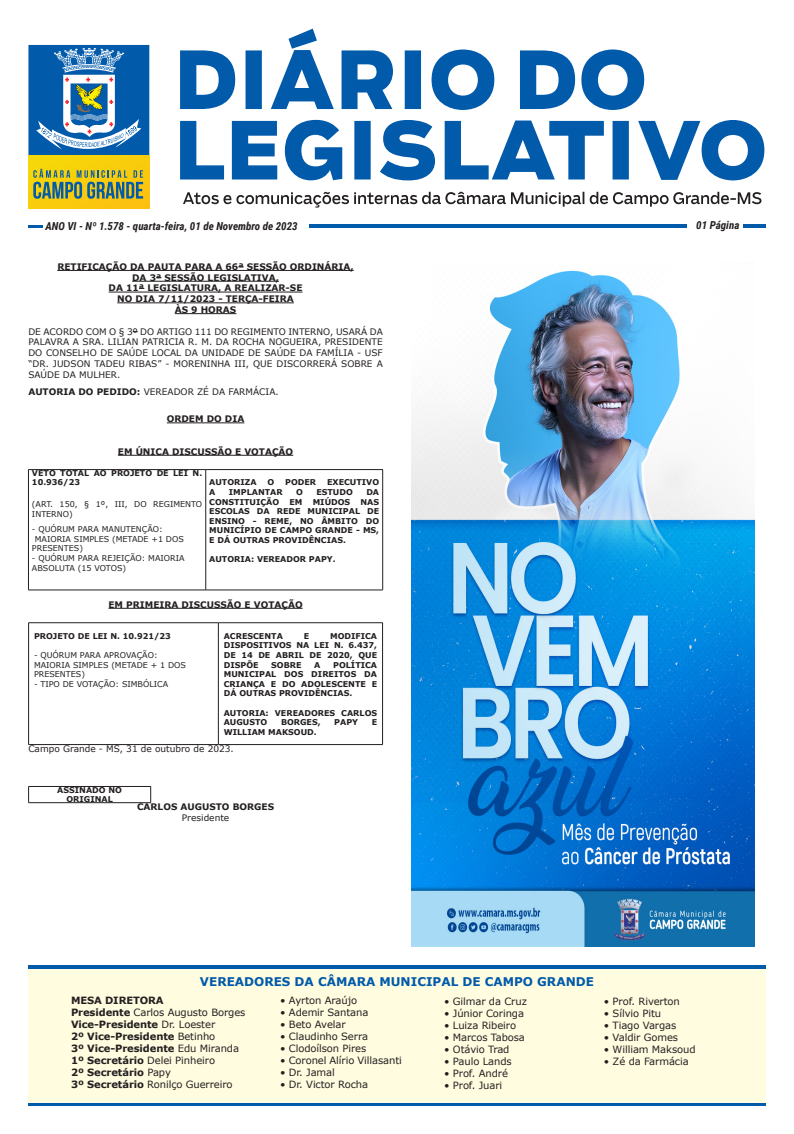
<style>
.page{position:relative;width:794px;height:1134px;background:#fff}
.page>*{position:absolute;margin:0;border:0;box-sizing:border-box;transform-origin:0 0}
.t1{font:700 12px "Verdana";color:#015aaa}
.t2{font:italic 700 11px "Roboto Condensed";color:#231f20}
.t3{font:10px "Verdana";letter-spacing:-.01em;color:#231f20}
.t4{font:700 10px/12px "Verdana";letter-spacing:-.01em;color:#231f20}
.t5{font:9px/10.8px "Verdana";color:#231f20;text-align:justify}
.t6{font:700 9px "Verdana";color:#231f20}
.Normal__Web{font:700 8px/9.6px "Verdana";color:#231f20;text-align:justify}
.t7{font:8px/9.6px "Verdana";color:#231f20}
.s1{font-weight:700}
.s2{font-weight:400}
</style>
<div class="page">
<svg style="left:180px;top:29px;width:584px;height:151px"></svg>
<svg style="left:183px;top:192px;width:578px;height:16px"></svg>
<div style="left:29px;top:155px;width:120px;height:53px;background:#f9ce0c"></div>
<svg style="left:33px;top:169px;width:110px;height:30px"></svg>
<svg style="left:28px;top:45px;width:121px;height:110px;background:#3e80b7"></svg>
<hr style="left:28px;top:225px;width:14px;height:3px;background:#015aaa">
<hr style="left:309px;top:224px;width:377px;height:3px;background:#015aaa">
<hr style="left:743px;top:224px;width:22px;height:3px;background:#015aaa">
<div style="left:28px;top:965px;width:737px;height:138px;background:#fffce0"></div>
<hr style="left:28px;top:965px;width:737px;height:3px;background:#015aaa">
<hr style="left:28px;top:1103px;width:737px;height:3px;background:#015aaa">
<hr style="left:57px;top:270px;width:297px;height:1px;background:#231f20">
<hr style="left:132px;top:281px;width:147px;height:1px;background:#231f20">
<hr style="left:109px;top:292px;width:193px;height:1px;background:#231f20">
<hr style="left:117px;top:302px;width:177px;height:1px;background:#231f20">
<hr style="left:175px;top:313px;width:61px;height:1px;background:#231f20">
<hr style="left:167px;top:422px;width:77px;height:1px;background:#231f20">
<hr style="left:118px;top:455px;width:175px;height:1px;background:#231f20">
<hr style="left:108px;top:608px;width:195px;height:1px;background:#231f20">
<hr style="left:28px;top:469px;width:178px;height:1px;background:#231f20">
<hr style="left:206px;top:469px;width:177px;height:1px;background:#231f20">
<hr style="left:28px;top:590px;width:178px;height:1px;background:#231f20">
<hr style="left:206px;top:590px;width:177px;height:1px;background:#231f20">
<hr style="left:28px;top:470px;width:1px;height:120px;background:#231f20">
<hr style="left:206px;top:470px;width:1px;height:120px;background:#231f20">
<hr style="left:382px;top:470px;width:1px;height:120px;background:#231f20">
<svg style="left:29px;top:623px;width:353px;height:121px"></svg>
<hr style="left:28px;top:622px;width:190px;height:1px;background:#231f20">
<hr style="left:218px;top:622px;width:165px;height:1px;background:#231f20">
<hr style="left:28px;top:744px;width:190px;height:1px;background:#231f20">
<hr style="left:218px;top:744px;width:165px;height:1px;background:#231f20">
<hr style="left:28px;top:623px;width:1px;height:121px;background:#231f20">
<hr style="left:218px;top:623px;width:1px;height:121px;background:#231f20">
<hr style="left:382px;top:623px;width:1px;height:121px;background:#231f20">
<hr style="left:28px;top:786px;width:123px;height:1px;background:#231f20">
<svg style="left:28px;top:787px;width:1px;height:15px"></svg>
<svg style="left:150px;top:787px;width:1px;height:15px"></svg>
<hr style="left:28px;top:802px;width:123px;height:1px;background:#231f20">
<img style="left:411px;top:270px;width:343px;height:677px">
<h2 class="t2" style="left:45px;top:218px;width:254px">ANO VI - Nº 1.578 - quarta-feira, 01 de Novembro de 2023</h2>
<h2 class="t2" style="left:696px;top:217px;width:45px">01 Página</h2>
<p class="t6" style="left:57px;top:260px;width:298px">RETIFICAÇÃO DA PAUTA PARA A 66ª SESSÃO ORDINÁRIA,</p>
<p class="t6" style="left:132px;top:271px;width:148px">DA 3ª SESSÃO LEGISLATIVA,</p>
<p class="t6" style="left:109px;top:282px;width:195px">DA 11ª LEGISLATURA, A REALIZAR-SE</p>
<p class="t6" style="left:117px;top:293px;width:178px">NO DIA 7/11/2023 - TERÇA-FEIRA</p>
<p class="t6" style="left:175px;top:303px;width:63px">ÀS 9 HORAS</p>
<p class="t5" style="left:28px;top:326px;width:356px">DE ACORDO COM O § 3º DO ARTIGO 111 DO REGIMENTO INTERNO, USARÁ DA PALAVRA A SRA. LILIAN PATRICIA R. M. DA ROCHA NOGUEIRA, PRESIDENTE DO CONSELHO DE SAÚDE LOCAL DA UNIDADE DE SAÚDE DA FAMÍLIA - USF “DR. JUDSON TADEU RIBAS” - MORENINHA III, QUE DISCORRERÁ SOBRE A SAÚDE DA MULHER.</p>
<p class="t5" style="left:28px;top:386px;width:252px"><span class="s1">AUTORIA DO PEDIDO:</span> VEREADOR ZÉ DA FARMÁCIA.</p>
<p class="t6" style="left:167px;top:413px;width:79px">ORDEM DO DIA</p>
<p class="t6" style="left:118px;top:445px;width:177px">EM ÚNICA DISCUSSÃO E VOTAÇÃO</p>
<p class="Normal__Web" style="left:32px;top:468px;width:172px">VETO TOTAL AO PROJETO DE LEI N.<br>10.936/23</p>
<p class="t7" style="left:32px;top:499px;width:172px">(ART. 150, § 1º, III, DO REGIMENTO<br>INTERNO)</p>
<p class="t7" style="left:32px;top:524px;width:132px">- QUÓRUM PARA MANUTENÇÃO:</p>
<p class="t7" style="left:32px;top:534px;width:153px;text-indent:3px">MAIORIA SIMPLES (METADE +1 DOS<br>PRESENTES)</p>
<p class="t7" style="left:32px;top:553px;width:154px">- QUÓRUM PARA REJEIÇÃO: MAIORIA<br>ABSOLUTA (15 VOTOS)</p>
<p class="Normal__Web" style="left:209px;top:477px;width:49px">AUTORIZA</p>
<p class="Normal__Web" style="left:267px;top:477px;width:8px">O</p>
<p class="Normal__Web" style="left:285px;top:477px;width:33px">PODER</p>
<p class="Normal__Web" style="left:327px;top:477px;width:54px">EXECUTIVO</p>
<p class="Normal__Web" style="left:209px;top:487px;width:8px">A</p>
<p class="Normal__Web" style="left:229px;top:487px;width:55px">IMPLANTAR</p>
<p class="Normal__Web" style="left:296px;top:487px;width:8px">O</p>
<p class="Normal__Web" style="left:316px;top:487px;width:38px">ESTUDO</p>
<p class="Normal__Web" style="left:366px;top:487px;width:14px">DA</p>
<p class="Normal__Web" style="left:209px;top:497px;width:71px">CONSTITUIÇÃO</p>
<p class="Normal__Web" style="left:289px;top:497px;width:15px">EM</p>
<p class="Normal__Web" style="left:313px;top:497px;width:39px">MIÚDOS</p>
<p class="Normal__Web" style="left:209px;top:497px;width:171px;text-indent:151px">NAS ESCOLAS DA REDE MUNICIPAL DE ENSINO - REME, NO ÂMBITO DO MUNICÍPIO DE CAMPO GRANDE - MS, E DÁ OUTRAS PROVIDÊNCIAS.</p>
<p class="Normal__Web" style="left:209px;top:554px;width:128px">AUTORIA: VEREADOR PAPY.</p>
<p class="t6" style="left:108px;top:598px;width:196px">EM PRIMEIRA DISCUSSÃO E VOTAÇÃO</p>
<p class="Normal__Web" style="left:34px;top:631px;width:138px">PROJETO DE LEI N. 10.921/23</p>
<p class="t7" style="left:34px;top:650px;width:125px">- QUÓRUM PARA APROVAÇÃO:</p>
<p class="t7" style="left:34px;top:660px;width:153px">MAIORIA SIMPLES (METADE + 1 DOS<br>PRESENTES)</p>
<p class="t7" style="left:34px;top:679px;width:136px">- TIPO DE VOTAÇÃO: SIMBÓLICA</p>
<p class="Normal__Web" style="left:224px;top:631px;width:155px;text-indent:106px">MODIFICA DISPOSITIVOS NA LEI N. 6.437, DE 14 DE ABRIL DE 2020, QUE DISPÕE</p>
<p class="Normal__Web" style="left:224px;top:631px;width:61px">ACRESCENTA</p>
<p class="Normal__Web" style="left:304px;top:631px;width:7px">E</p>
<p class="Normal__Web" style="left:224px;top:660px;width:155px;text-indent:109px">POLÍTICA MUNICIPAL DOS DIREITOS DA CRIANÇA E DO ADOLESCENTE E DÁ OUTRAS PROVIDÊNCIAS.</p>
<p class="Normal__Web" style="left:224px;top:708px;width:155px">AUTORIA: VEREADORES CARLOS<br>AUGUSTO</p>
<p class="Normal__Web" style="left:271px;top:660px;width:32px">SOBRE</p>
<p class="Normal__Web" style="left:314px;top:660px;width:8px">A</p>
<p class="Normal__Web" style="left:281px;top:717px;width:41px">BORGES,</p>
<p class="Normal__Web" style="left:334px;top:717px;width:25px">PAPY</p>
<p class="Normal__Web" style="left:372px;top:717px;width:7px">E</p>
<p class="Normal__Web" style="left:224px;top:727px;width:94px">WILLIAM MAKSOUD.</p>
<p class="t5" style="left:28px;top:743px;width:207px">Campo Grande - MS, 31 de outubro de 2023.</p>
<p class="Normal__Web" style="left:57px;top:785px;width:66px;text-align:center">ASSINADO NO<br>ORIGINAL</p>
<p class="t6" style="left:137px;top:800px;width:138px">CARLOS AUGUSTO BORGES</p>
<p class="t5" style="left:182px;top:812px;width:49px">Presidente</p>
<h1 class="t1" style="left:200px;top:973px;width:395px">VEREADORES DA CÂMARA MUNICIPAL DE CAMPO GRANDE</h1>
<p class="t4" style="left:71px;top:994px;width:176px">MESA DIRETORA<br>Presidente <span class="s2">Carlos Augusto Borges<br></span>Vice-Presidente <span class="s2">Dr. Loester<br></span>2º Vice-Presidente <span class="s2">Betinho<br></span>3º Vice-Presidente <span class="s2">Edu Miranda<br></span>1º Secretário <span class="s2">Delei Pinheiro<br></span>2º Secretário <span class="s2">Papy<br></span>3º Secretário <span class="s2">Ronilço Guerreiro</span></p>
<p class="t3" style="left:280px;top:994px;width:78px">• Ayrton Araújo</p>
<p class="t3" style="left:444px;top:994px;width:84px">• Gilmar da Cruz</p>
<p class="t3" style="left:444px;top:1006px;width:81px">• Júnior Coringa</p>
<p class="t3" style="left:444px;top:1018px;width:73px">• Luiza Ribeiro</p>
<p class="t3" style="left:444px;top:1030px;width:82px">• Marcos Tabosa</p>
<p class="t3" style="left:444px;top:1042px;width:67px">• Otávio Trad</p>
<p class="t3" style="left:444px;top:1054px;width:69px">• Paulo Lands</p>
<p class="t3" style="left:444px;top:1066px;width:65px">• Prof. André</p>
<p class="t3" style="left:444px;top:1078px;width:60px">• Prof. Juari</p>
<p class="t3" style="left:280px;top:1006px;width:90px">• Ademir Santana</p>
<p class="t3" style="left:280px;top:1018px;width:67px">• Beto Avelar</p>
<p class="t3" style="left:280px;top:1030px;width:89px">• Claudinho Serra</p>
<p class="t3" style="left:280px;top:1042px;width:88px">• Clodoílson Pires</p>
<p class="t3" style="left:280px;top:1054px;width:123px">• Coronel Alírio Villasanti</p>
<p class="t3" style="left:280px;top:1066px;width:56px">• Dr. Jamal</p>
<p class="t3" style="left:280px;top:1078px;width:89px">• Dr. Victor Rocha</p>
<p class="t3" style="left:604px;top:994px;width:78px">• Prof. Riverton</p>
<p class="t3" style="left:604px;top:1006px;width:59px">• Sílvio Pitu</p>
<p class="t3" style="left:604px;top:1018px;width:74px">• Tiago Vargas</p>
<p class="t3" style="left:604px;top:1030px;width:76px">• Valdir Gomes</p>
<p class="t3" style="left:604px;top:1042px;width:93px">• William Maksoud</p>
<p class="t3" style="left:604px;top:1054px;width:86px">• Zé da Farmácia</p>
</div>
